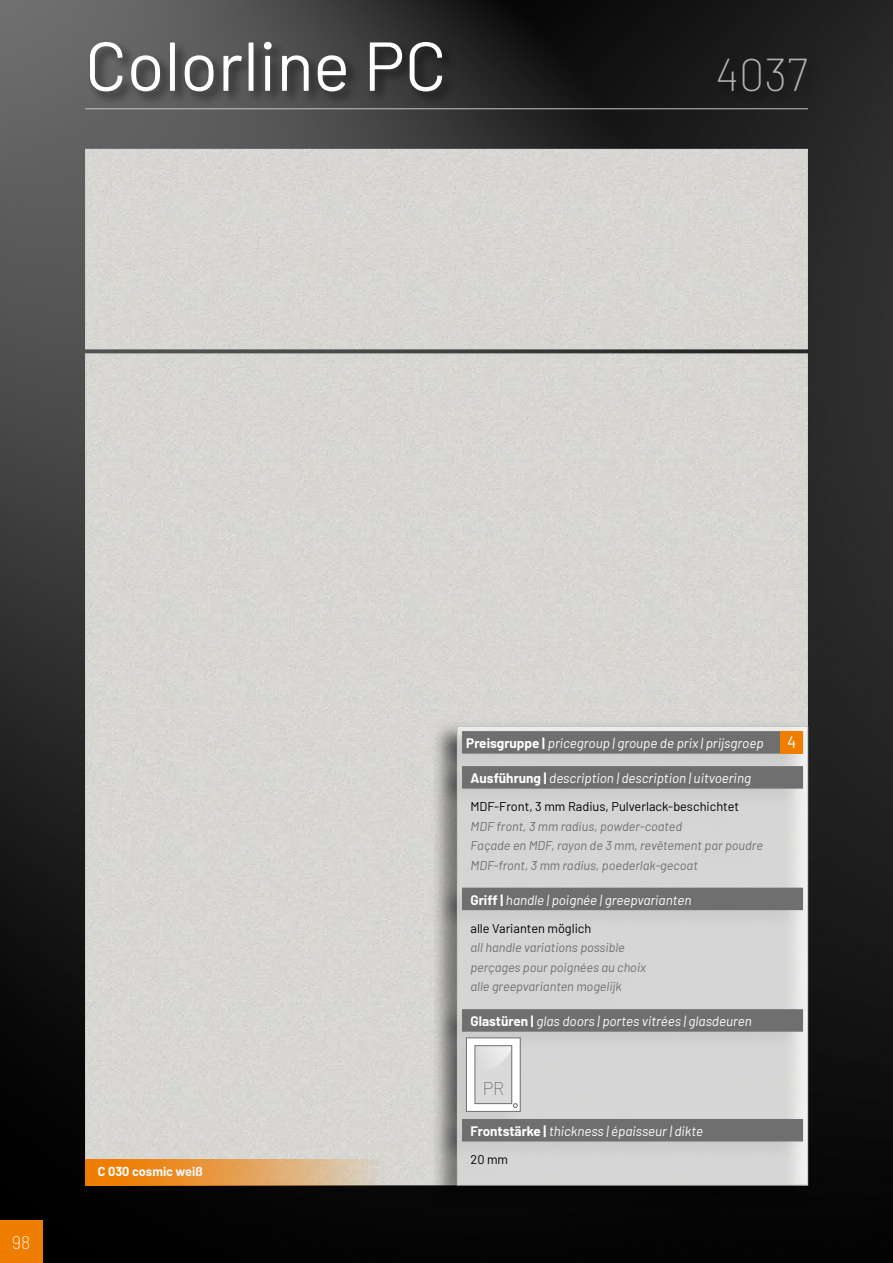
<style>
.page{position:relative;width:893px;height:1263px;background:#fff}
.page>*{position:absolute;margin:0;border:0;box-sizing:border-box;transform-origin:0 0}
.t1{font:69px "Barlow";color:#fff}
.t2{font:200 45px "Barlow";color:#b3b2b2}
.t3{font:200 18px "Barlow";color:#706f6f}
.t4{font:200 18px "Barlow";color:#fff}
.t5{font:16.8px "Barlow";color:#fff}
.t6{font:italic 13.5px "Barlow";color:#fff}
.t7{font:italic 12.75px/19.5px "Barlow";color:#706f6f}
.t8{font:12.75px "Barlow";color:#000}
.t9{font:700 12.75px "Barlow";color:#fff}
.s1{font-weight:700;font-style:normal}
</style>
<div class="page">
<img style="left:0;top:0;width:893px;height:1263px">
<div style="left:85px;top:149px;width:723px;height:1010px;background:#d7d6d2"></div>
<div style="left:430px;top:720px;width:380px;height:487px;background:#000;opacity:.63"></div>
<div style="left:457px;top:726px;width:351px;height:459px;background:#d5d5d4"></div>
<div style="left:462px;top:731px;width:341px;height:23px;background:#706f6f"></div>
<div style="left:462px;top:766px;width:341px;height:23px;background:#706f6f"></div>
<div style="left:462px;top:888px;width:341px;height:22px;background:#706f6f"></div>
<div style="left:462px;top:1009px;width:341px;height:23px;background:#706f6f"></div>
<div style="left:462px;top:1119px;width:341px;height:22px;background:#706f6f"></div>
<div style="left:466px;top:1038px;width:54px;height:73px;background:#fff"></div>
<div style="left:466px;top:1038px;width:54px;height:73px;border:1px solid #706f6f"></div>
<svg style="left:513px;top:1103px;width:4px;height:5px"></svg>
<div style="left:475px;top:1046px;width:37px;height:57px;background:#dadada"></div>
<svg style="left:487px;top:1047px;width:23px;height:18px"></svg>
<div style="left:475px;top:1045px;width:37px;height:59px;border:1px solid #706f6f"></div>
<div style="left:457px;top:726px;width:351px;height:459px;border:1px solid #c6c6c6"></div>
<div style="left:87px;top:40px;width:734px;height:66px;background:#000;opacity:.59"></div>
<hr style="left:85px;top:108px;width:723px;height:1px;background:#c6c6c6">
<svg style="left:85px;top:1159px;width:372px;height:26px"></svg>
<div style="left:780px;top:731px;width:23px;height:23px;background:#ef7d00"></div>
<div style="left:0;top:1220px;width:43px;height:43px;background:#ef7d00"></div>
<h1 class="t1" style="left:85px;top:16px;width:363px">Colorline PC</h1>
<h2 class="t2" style="left:715px;top:42px;width:94px">4037</h2>
<h3 class="t4" style="left:12px;top:1230px;width:20px">98</h3>
<p class="t9" style="left:98px;top:1162px;width:106px">C 030 cosmic weiß</p>
<p class="t6" style="left:466px;top:733px;width:299px"><span class="s1">Preisgruppe |</span> pricegroup | groupe de prix | prijsgroep</p>
<p class="t6" style="left:470px;top:768px;width:282px"><span class="s1">Ausführung |</span> description | description | uitvoering</p>
<p class="t8" style="left:470px;top:797px;width:270px">MDF-Front, 3 mm Radius, Pulverlack-beschichtet</p>
<p class="t7" style="left:470px;top:815px;width:294px">MDF front, 3 mm radius, powder-coated<br>Façade en MDF, rayon de 3 mm, revêtement par poudre<br>MDF-front, 3 mm radius, poederlak-gecoat</p>
<p class="t6" style="left:470px;top:890px;width:222px"><span class="s1">Griff |</span> handle | poignée | greepvarianten</p>
<p class="t8" style="left:470px;top:919px;width:122px">alle Varianten möglich</p>
<p class="t7" style="left:470px;top:937px;width:177px">all handle variations possible perçages pour poignées au choix alle greepvarianten mogelijk</p>
<p class="t6" style="left:470px;top:1011px;width:283px"><span class="s1">Glastüren |</span> glas doors | portes vitrées | glasdeuren</p>
<h3 class="t3" style="left:483px;top:1076px;width:23px">PR</h3>
<p class="t6" style="left:470px;top:1121px;width:234px"><span class="s1">Frontstärke |</span> thickness | épaisseur | dikte</p>
<p class="t8" style="left:470px;top:1150px;width:39px">20 mm</p>
<p class="t5" style="left:787px;top:730px;width:11px">4</p>
</div>
